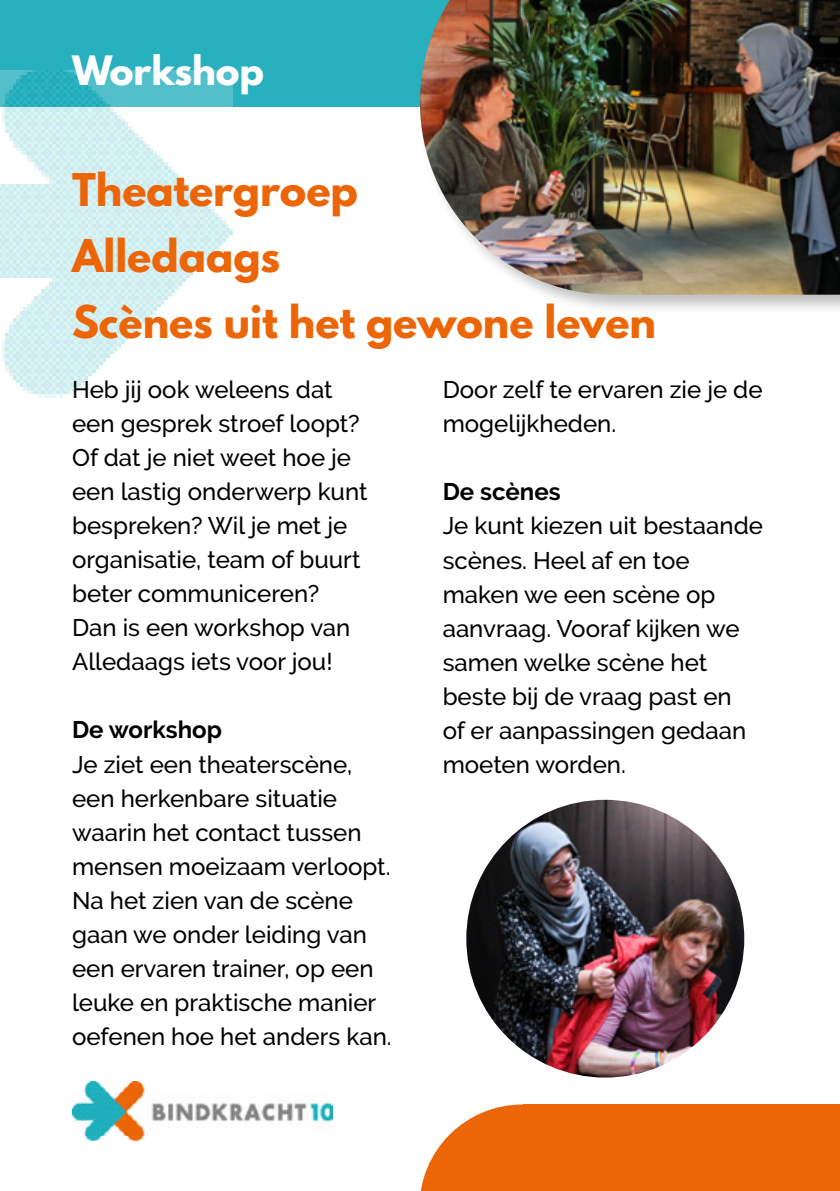
<style>
.page{position:relative;width:840px;height:1191px;background:#fff}
.page>*{position:absolute;margin:0;border:0;box-sizing:border-box;transform-origin:0 0}
.t1{font:700 40px/66px "League Spartan";color:#ec6608}
.t2{font:700 35.8px "League Spartan";color:#fff}
.t3{font:500 24px/34px "Raleway";color:#000}
.t4{font:700 24px "Raleway";color:#000}
</style>
<div class="page">
<div style="left:523px;top:1104px;width:316px;height:87px;background:#ec6608"></div>
<svg style="left:420px;top:1104px;width:103px;height:87px"></svg>
<div style="left:0;top:0;width:450px;height:106px;background:#28b0be"></div>
<img style="left:0;top:71px;width:233px;height:326px">
<img style="left:72px;top:1082px;width:260px;height:58px">
<div style="left:416px;top:0;width:423px;height:313px;background:#000;opacity:.25"></div>
<img style="left:420px;top:0;width:419px;height:295px">
<img style="left:466px;top:800px;width:277px;height:277px;border-radius:139px">
<h2 class="t2" style="left:72px;top:43px;width:193px">Workshop</h2>
<h1 class="t1" style="left:72px;top:156px;width:585px">Theatergroep<br>Alledaags<br>Scènes uit het gewone leven</h1>
<p class="t3" style="left:72px;top:373px;width:297px">Heb jij ook weleens dat een gesprek stroef loopt?<br>Of dat je niet weet hoe je een lastig onderwerp kunt bespreken? Wil je met je organisatie, team of buurt beter communiceren?<br>Dan is een workshop van<br>Alledaags iets voor jou!</p>
<p class="t4" style="left:72px;top:716px;width:151px">De workshop</p>
<p class="t3" style="left:72px;top:747px;width:321px">Je ziet een theaterscène, een herkenbare situatie waarin het contact tussen mensen moeizaam verloopt.<br>Na het zien van de scène gaan we onder leiding van een ervaren trainer, op een leuke en praktische manier oefenen hoe het anders kan.</p>
<p class="t3" style="left:442px;top:373px;width:321px">Door zelf te ervaren zie je de mogelijkheden.</p>
<p class="t4" style="left:442px;top:478px;width:119px">De scènes</p>
<p class="t3" style="left:442px;top:509px;width:322px">Je kunt kiezen uit bestaande scènes. Heel af en toe maken we een scène op aanvraag. Vooraf kijken we samen welke scène het beste bij de vraag past en<br>of er aanpassingen gedaan moeten worden.</p>
</div>
